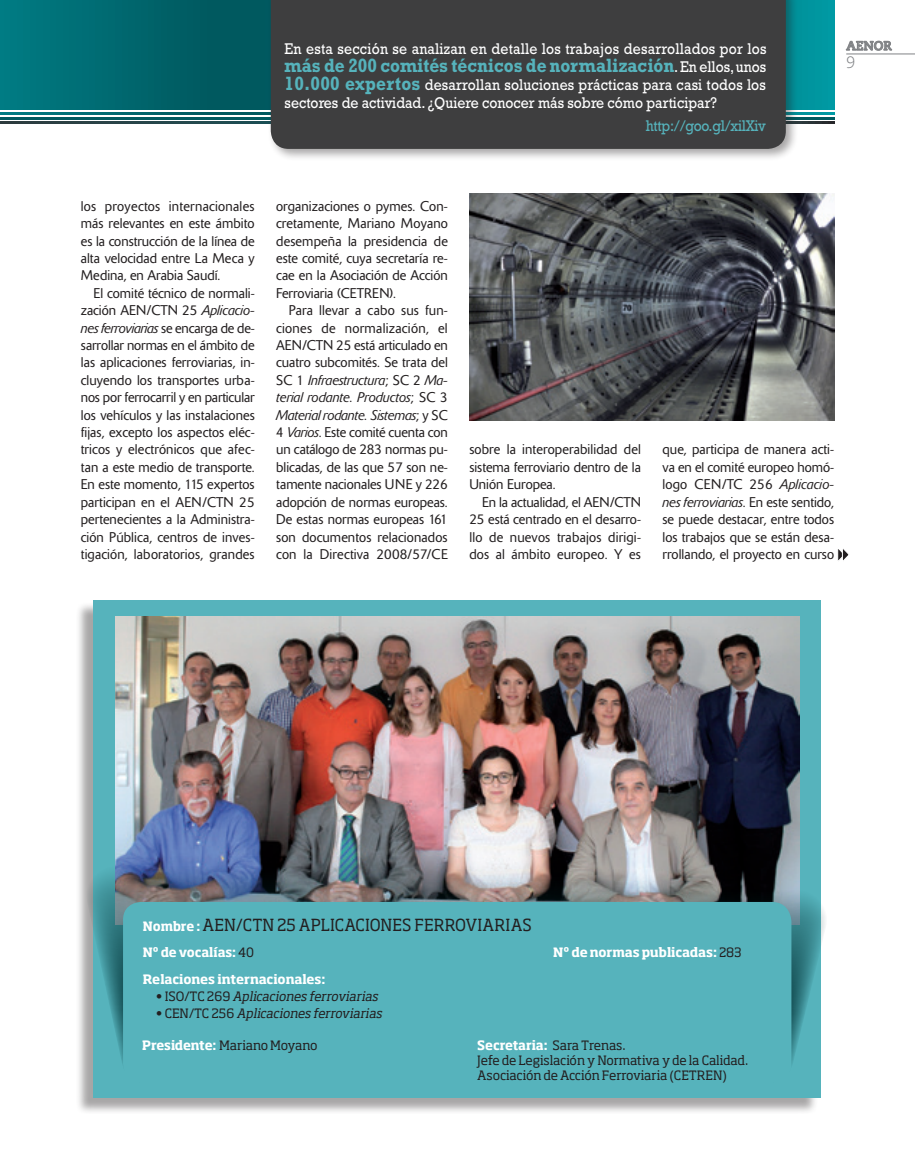
<style>
.page{position:relative;width:915px;height:1170px;background:#fff}
.page>*{position:absolute;margin:0;border:0;box-sizing:border-box;transform-origin:0 0}
._02_TITULAR_TEMAS{font:700 19.5px "Rockwell Std";color:#56b3bc;scale:.89 1}
._14_TEXTO_APOYOS{font:16.5px "Soho Std";letter-spacing:.01em;color:#231f20}
.t1{font:300 16.5px "Caecilia LT Std";color:#808285}
._02_TITULAR_TEMAS-2{font:15.75px/18px "Rockwell Std";letter-spacing:.01em;color:#fff;scale:.89 1}
._02_TITULAR_TEMAS-3{font:15.75px "Rockwell Std";letter-spacing:-.02em;color:#56b3bc;scale:.89 1}
._04_TEXTO_CORRIDO{font:300 13.95px/17.4px "Delta";letter-spacing:.005em;color:#231f20;text-align:justify}
._14_TEXTO_APOYOS-2{font:12.75px/15px "Soho Std";letter-spacing:-.015em;color:#231f20}
._14_TEXTO_APOYOS-3{font:700 12.75px "Soho Std";letter-spacing:-.01em;color:#fff}
._14_TEXTO_APOYOS-4{font:italic 12.75px "Soho Std";color:#231f20}
.t2{font:700 12.75px "Caecilia LT Std";color:#808285}
.s1{font-weight:400;font-size:15.75px;color:#fff}
.s2{font-weight:700;font-size:19.5px;color:#56b3bc}
.s3{font-style:italic}
.s4{font-weight:700;font-size:12.75px;color:#fff}
.s5{font-weight:400;color:#231f20}
.s6{font-style:normal}
.s7{font-weight:700;color:#fff}
</style>
<div class="page">
<svg style="left:846px;top:41px;width:45px;height:10px"></svg>
<hr style="left:846px;top:54px;width:68px;height:1px;background:#808285">
<div style="left:75px;top:601px;width:742px;height:512px;background:#231f20;opacity:.4"></div>
<div style="left:94px;top:600px;width:727px;height:498px;background:#56b3bc"></div>
<img style="left:116px;top:617px;width:682px;height:272px">
<svg style="left:726px;top:889px;width:100px;height:175px"></svg>
<img style="left:81px;top:866px;width:645px;height:216px">
<div style="left:123px;top:901px;width:668px;height:182px;background:#56b3bc;border-radius:19px"></div>
<svg style="left:0;top:0;width:833px;height:110px;background:#006c73"></svg>
<svg style="left:0;top:113px;width:833px;height:1px"></svg>
<hr style="left:0;top:117px;width:833px;height:2px;background:#00595f">
<svg style="left:0;top:122px;width:833px;height:2px"></svg>
<div style="left:267px;top:0;width:530px;height:161px;background:#231f20;opacity:.4"></div>
<div style="left:271px;top:0;width:514px;height:149px;background:#3e3e3f"></div>
<svg style="left:837px;top:549px;width:12px;height:12px"></svg>
<img style="left:469px;top:193px;width:364px;height:227px">
<p class="_02_TITULAR_TEMAS-2" style="left:284px;top:40px;width:542px">En esta sección se analizan en detalle los trabajos desarrollados por los</p>
<p class="_02_TITULAR_TEMAS" style="left:284px;top:54px;width:542px">más de 200 comités técnicos de normalización<span class="s1">. En ellos, unos</span></p>
<p class="_02_TITULAR_TEMAS-2" style="left:284px;top:76px;width:542px"><span class="s2">10.000 expertos</span> desarrollan soluciones prácticas para casi todos los sectores de actividad. ¿Quiere conocer más sobre cómo participar?</p>
<p class="_02_TITULAR_TEMAS-3" style="left:645px;top:117px;width:136px">http://goo.gl/xilXiv</p>
<p class="t2" style="left:846px;top:38px;width:47px">AENOR</p>
<p class="t1" style="left:846px;top:53px;width:11px">9</p>
<p class="_04_TEXTO_CORRIDO" style="left:81px;top:197px;width:175px">los proyectos internacionales más relevantes en este ámbito es la construcción de la línea de alta velocidad entre La Meca y Medina, en Arabia Saudí.</p>
<p class="_04_TEXTO_CORRIDO" style="left:81px;top:284px;width:175px;text-indent:13px">El comité técnico de normali&shy;zación AEN/CTN 25 <span class="s3">Aplicacio&shy;nes ferroviarias</span> se encarga de de&shy;sarrollar normas en el ámbito de las aplicaciones ferroviarias, in&shy;cluyendo los transportes urba&shy;nos por ferrocarril y en particular los vehículos y las instalaciones fijas, excepto los aspectos eléc&shy;tricos y electrónicos que afec&shy;tan a este medio de transporte.<br>En este momento, 115 expertos participan en el AEN/CTN 25 pertenecientes a la Administra&shy;ción Pública, centros de inves&shy;tigación, laboratorios, grandes</p>
<p class="_04_TEXTO_CORRIDO" style="left:276px;top:197px;width:173px">organizaciones o pymes. Con&shy;cretamente, Mariano Moyano desempeña la presidencia de este comité, cuya secretaría re&shy;cae en la Asociación de Acción Ferroviaria (CETREN).</p>
<p class="_04_TEXTO_CORRIDO" style="left:276px;top:302px;width:173px;text-indent:13px">Para llevar a cabo sus fun&shy;ciones de normalización, el AEN/CTN 25 está articulado en cuatro subcomités. Se trata del SC 1 <span class="s3">Infraestructura</span>; SC 2 <span class="s3">Ma&shy;terial rodante. Productos</span>; SC 3<br><span class="s3">Material rodante. Sistemas</span>; y SC 4 <span class="s3">Varios</span>. Este comité cuenta con un catálogo de 283 normas pu&shy;blicadas, de las que 57 son ne&shy;tamente nacionales UNE y 226 adopción de normas europeas.<br>De estas normas europeas 161 son documentos relacionados con la Directiva 2008/57/CE</p>
<p class="_04_TEXTO_CORRIDO" style="left:469px;top:441px;width:173px">sobre la interoperabilidad del sistema ferroviario dentro de la Unión Europea.</p>
<p class="_04_TEXTO_CORRIDO" style="left:469px;top:493px;width:173px;text-indent:13px">En la actualidad, el AEN/CTN 25 está centrado en el desarro&shy;llo de nuevos trabajos dirigi&shy;dos al ámbito europeo. Y es</p>
<p class="_04_TEXTO_CORRIDO" style="left:662px;top:441px;width:173px">que, participa de manera acti&shy;va en el comité europeo homó&shy;logo CEN/TC 256 <span class="s3">Aplicacio&shy;nes ferroviarias</span>. En este sentido, se puede destacar, entre todos los trabajos que se están desa&shy;rrollando, el proyecto en curso</p>
<p class="_14_TEXTO_APOYOS" style="left:143px;top:914px;width:390px"><span class="s4">Nombre :</span> AEN/CTN 25 APLICACIONES FERROVIARIAS</p>
<p class="_14_TEXTO_APOYOS-3" style="left:143px;top:944px;width:113px">Nº de vocalías: <span class="s5">40</span></p>
<p class="_14_TEXTO_APOYOS-3" style="left:553px;top:944px;width:190px">Nº de normas publicadas: <span class="s5">283</span></p>
<p class="_14_TEXTO_APOYOS-3" style="left:143px;top:971px;width:184px">Relaciones internacionales:</p>
<p class="_14_TEXTO_APOYOS-4" style="left:156px;top:988px;width:226px"><span class="s6">• I S O / T C 2 6 9</span> Aplicaciones ferroviarias</p>
<p class="_14_TEXTO_APOYOS-4" style="left:156px;top:1005px;width:230px"><span class="s6">• C E N / T C 2 5 6</span> Aplicaciones ferroviarias</p>
<p class="_14_TEXTO_APOYOS-2" style="left:142px;top:1037px;width:177px"><span class="s7">Presidente:</span> Mariano Moyano</p>
<p class="_14_TEXTO_APOYOS-3" style="left:477px;top:1037px;width:150px">Secretaria: <span class="s5">Sara Trenas.</span></p>
<p class="_14_TEXTO_APOYOS-2" style="left:477px;top:1052px;width:272px">Jefe de Legislación y Normativa y de la Calidad.<br>Asociación de Acción Ferroviaria (CETREN)</p>
</div>
